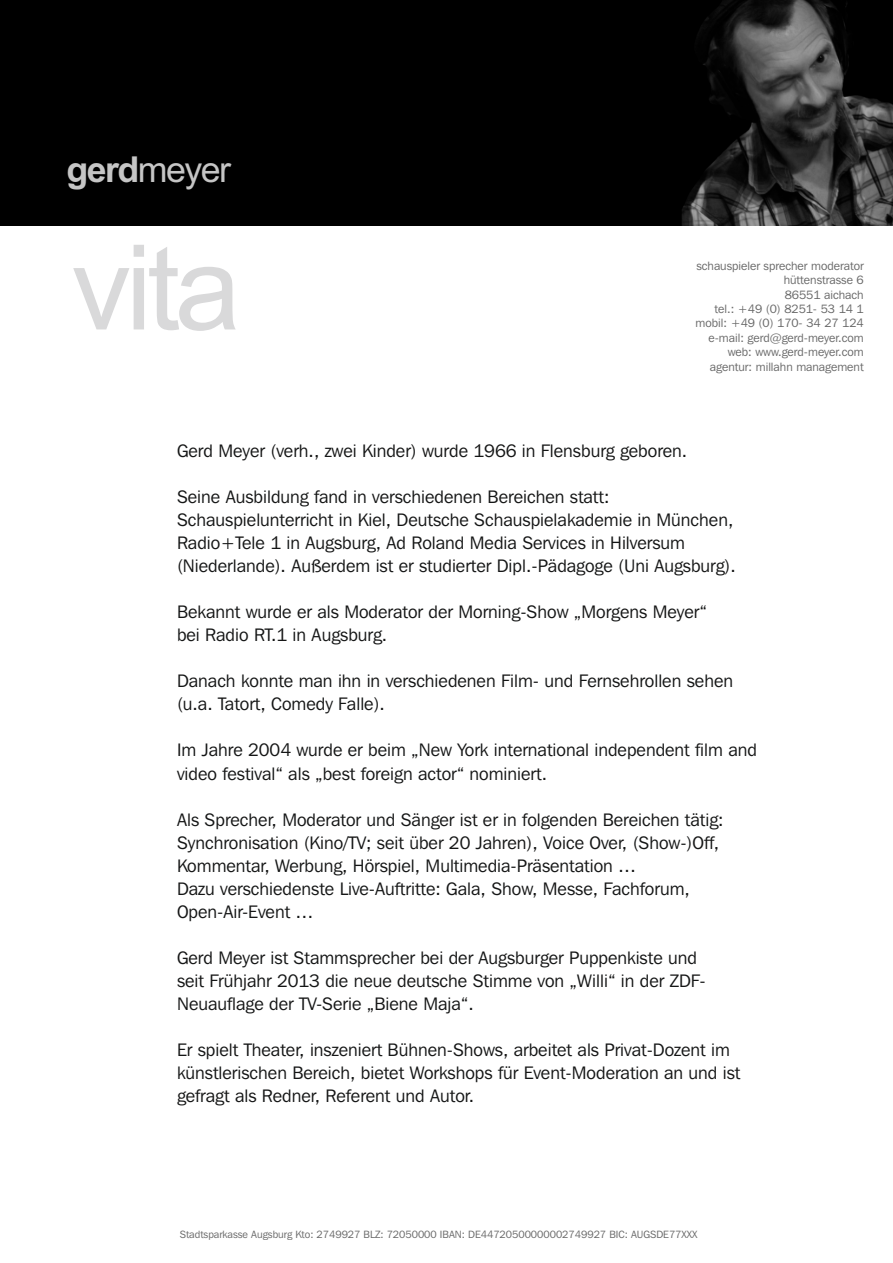
<style>
.page{position:relative;width:893px;height:1263px;background:#fff}
.page>*{position:absolute;margin:0;border:0;box-sizing:border-box;transform-origin:0 0}
.t1{font:118.2px "Arial";color:#d9d9da}
.t2{font:35.7px "Arial";letter-spacing:-.04em;color:#c5c5c5}
.t3{font:18px/23.1px "Franklin Gothic IT Cby BT";color:#151616}
.t4{font:12px/14.4px "Franklin Gothic IT Cby BT";color:#686868;text-align:right}
.t5{font:10.5px "Franklin Gothic IT Cby BT";color:#686868}
.s1{font-weight:700}
</style>
<div class="page">
<img style="left:0;top:0;width:893px;height:226px">
<h2 class="t2" style="left:67px;top:156px;width:166px"><span class="s1">gerd</span>meyer</h2>
<h1 class="t1" style="left:72px;top:243px;width:170px">vita</h1>
<p class="t4" style="left:696px;top:259px;width:170px">schauspieler sprecher moderator hüttenstrasse 6<br>86551 aichach<br>tel.: +49 (0) 8251- 53 14 1 mobil: +49 (0) 170- 34 27 124 e-mail: gerd@gerd-meyer.com web: www.gerd-meyer.com agentur: millahn management</p>
<p class="t3" style="left:177px;top:441px;width:512px">Gerd Meyer (verh., zwei Kinder) wurde 1966 in Flensburg geboren.</p>
<p class="t3" style="left:177px;top:487px;width:560px">Seine Ausbildung fand in verschiedenen Bereichen statt:<br>Schauspielunterricht in Kiel, Deutsche Schauspielakademie in München, Radio+Tele 1 in Augsburg, Ad Roland Media Services in Hilversum (Niederlande). Außerdem ist er studierter Dipl.-Pädagoge (Uni Augsburg).</p>
<p class="t3" style="left:177px;top:602px;width:531px">Bekannt wurde er als Moderator der Morning-Show „Morgens Meyer“ bei Radio RT.1 in Augsburg.</p>
<p class="t3" style="left:177px;top:671px;width:558px">Danach konnte man ihn in verschiedenen Film- und Fernsehrollen sehen (u.a. Tatort, Comedy Falle).</p>
<p class="t3" style="left:177px;top:740px;width:581px">Im Jahre 2004 wurde er beim „New York international independent film and video festival“ als „best foreign actor“ nominiert.</p>
<p class="t3" style="left:177px;top:809px;width:548px">Als Sprecher, Moderator und Sänger ist er in folgenden Bereichen tätig:<br>Synchronisation (Kino/TV; seit über 20 Jahren), Voice Over, (Show-)Off, Kommentar, Werbung, Hörspiel, Multimedia-Präsentation …<br>Dazu verschiedenste Live-Auftritte: Gala, Show, Messe, Fachforum, Open-Air-Event …</p>
<p class="t3" style="left:177px;top:948px;width:530px">Gerd Meyer ist Stammsprecher bei der Augsburger Puppenkiste und seit Frühjahr 2013 die neue deutsche Stimme von „Willi“ in der ZDF-<br>Neuauflage der TV-Serie „Biene Maja“.</p>
<p class="t3" style="left:177px;top:1040px;width:565px">Er spielt Theater, inszeniert Bühnen-Shows, arbeitet als Privat-Dozent im künstlerischen Bereich, bietet Workshops für Event-Moderation an und ist gefragt als Redner, Referent und Autor.</p>
<p class="t5" style="left:180px;top:1230px;width:519px">Stadtsparkasse Augsburg Kto: 2749927 BLZ: 72050000 IBAN: DE44720500000002749927 BIC: AUGSDE77XXX</p>
</div>
